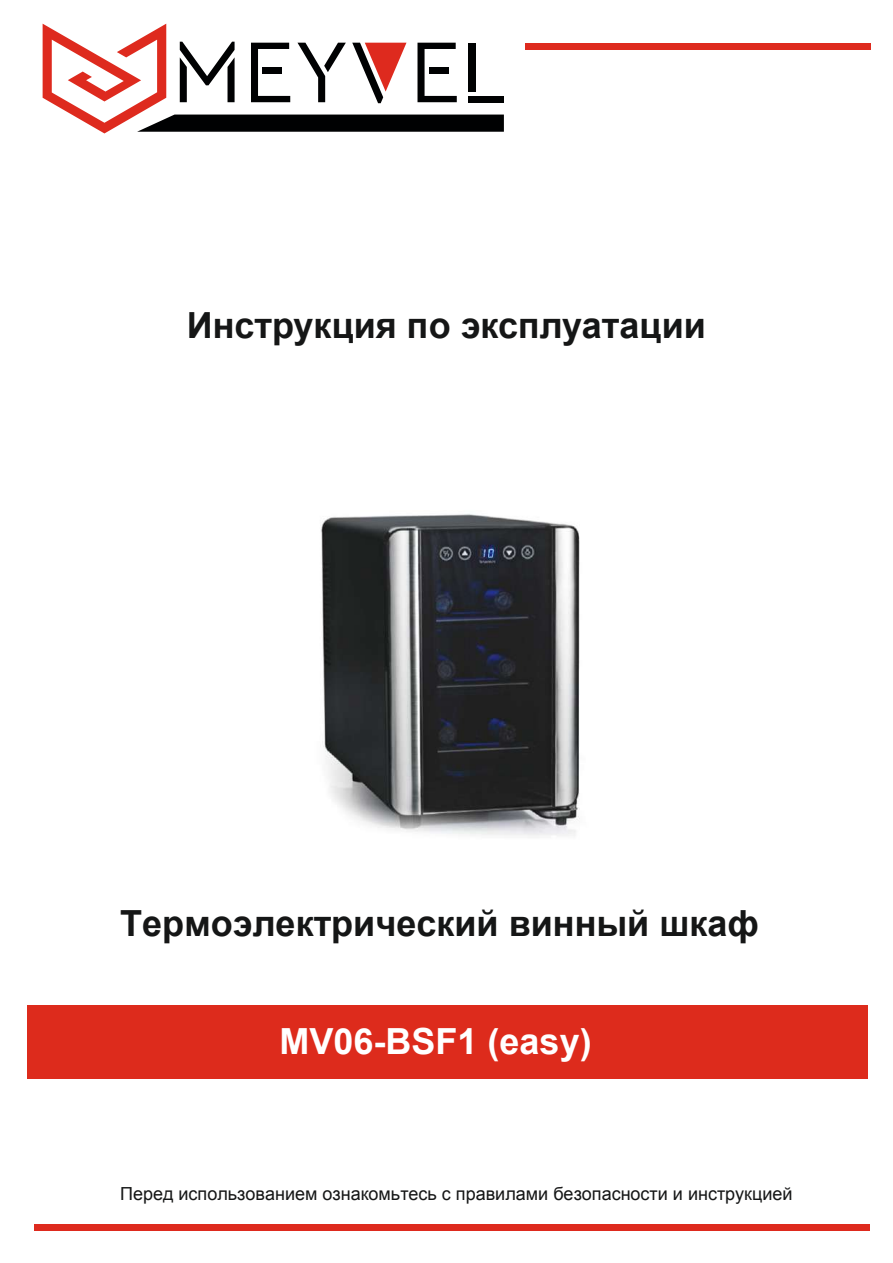
<style>
.page{position:relative;width:893px;height:1263px;background:#fff}
.page>*{position:absolute;margin:0;border:0;box-sizing:border-box;transform-origin:0 0}
.t1{font:700 36px "Arial";color:#151616}
.t2{font:700 36px "Arial";color:#151616}
.t3{font:700 36px "Arial";color:#fff}
.t4{font:18px "Arial";color:#151616}
.s1{font-style:inherit}
</style>
<div class="page">
<div style="left:27px;top:1005px;width:841px;height:74px;background:#dd2b1c"></div>
<svg style="left:43px;top:24px;width:461px;height:109px"></svg>
<div style="left:526px;top:44px;width:345px;height:6px;background:#de2a1e"></div>
<div style="left:34px;top:1225px;width:836px;height:6px;background:#de2a1e"></div>
<div style="left:174px;top:117px;width:325px;height:12px;background:#000102"></div>
<img style="left:321px;top:514px;width:259px;height:322px">
<h1 class="t2" style="left:187px;top:302px;width:521px">Инструкция по эксплуатации</h1>
<h1 class="t1" style="left:120px;top:900px;width:640px">Термоэлектрический <span class="s1">винный шкаф</span></h1>
<h1 class="t3" style="left:280px;top:1017px;width:314px">MV06-BSF1 (easy)</h1>
<p class="t4" style="left:120px;top:1181px;width:674px">Перед использованием ознакомьтесь с правилами безопасности и инструкцией</p>
</div>
